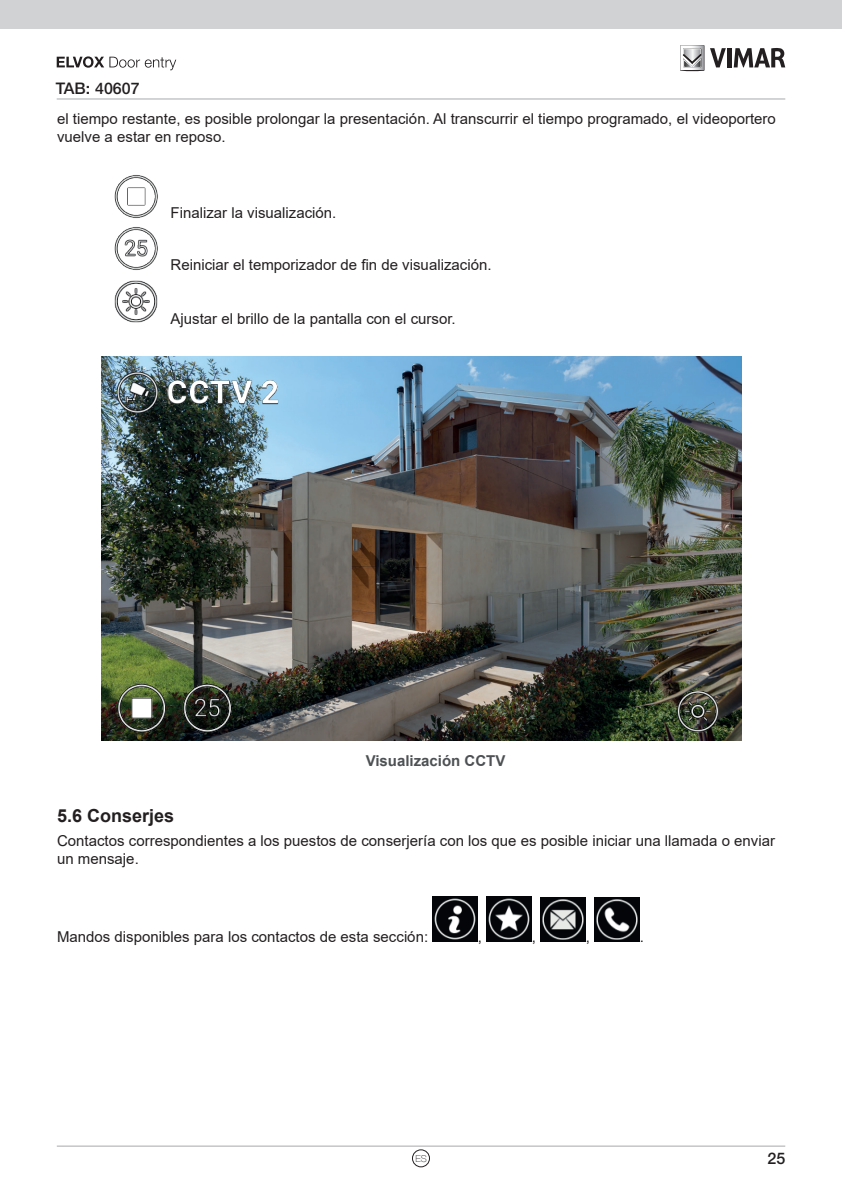
<style>
.page{position:relative;width:842px;height:1191px;background:#fff}
.page>*{position:absolute;margin:0;border:0;box-sizing:border-box;transform-origin:0 0}
.t1{font:700 18px "Arial";color:#231f20}
.t2{font:500 16px "Helvetica Neue LT Std";color:#231f20}
.t3{font:15px/18px "Arial";color:#231f20}
.t4{font:700 15px "Arial";color:#4d5153}
.t5{font:100 9.6px "Helvetica Neue LT Std";color:#231f20}
</style>
<div class="page">
<hr style="left:57px;top:1145px;width:728px;height:1px;background:#a8a9ad">
<div style="left:0;top:0;width:842px;height:28px;background:#d1d2d4"></div>
<svg style="left:680px;top:45px;width:24px;height:27px"></svg>
<svg style="left:710px;top:48px;width:16px;height:19px"></svg>
<hr style="left:727px;top:48px;width:4px;height:19px;background:#231f20">
<svg style="left:734px;top:48px;width:51px;height:19px"></svg>
<hr style="left:57px;top:98px;width:728px;height:1px;background:#a8a9ad">
<svg style="left:57px;top:56px;width:119px;height:14px"></svg>
<div style="left:412px;top:1149px;width:18px;height:18px;border:1px solid #231f20;border-radius:50%"></div>
<img style="left:114px;top:175px;width:44px;height:43px">
<img style="left:114px;top:227px;width:44px;height:43px">
<img style="left:114px;top:280px;width:44px;height:43px">
<img style="left:102px;top:356px;width:640px;height:384px">
<img style="left:432px;top:896px;width:46px;height:46px">
<img style="left:486px;top:896px;width:46px;height:46px">
<img style="left:540px;top:897px;width:46px;height:45px">
<img style="left:594px;top:897px;width:46px;height:45px">
<p class="t2" style="left:56px;top:79px;width:85px">TAB: 40607</p>
<p class="t3" style="left:57px;top:110px;width:720px">el tiempo restante, es posible prolongar la presentación. Al transcurrir el tiempo programado, el videoportero vuelve a estar en reposo.</p>
<p class="t3" style="left:171px;top:204px;width:167px">Finalizar la visualización.</p>
<p class="t3" style="left:171px;top:256px;width:322px">Reiniciar el temporizador de fin de visualización.</p>
<p class="t3" style="left:171px;top:309px;width:287px">Ajustar el brillo de la pantalla con el cursor.</p>
<p class="t4" style="left:366px;top:750px;width:141px">Visualización CCTV</p>
<p class="t1" style="left:57px;top:803px;width:119px">5.6 Conserjes</p>
<p class="t3" style="left:57px;top:831px;width:719px">Contactos correspondientes a los puestos de conserjería con los que es posible iniciar una llamada o enviar un mensaje.</p>
<p class="t3" style="left:57px;top:927px;width:373px">Mandos disponibles para los contactos de esta sección:</p>
<p class="t3" style="left:478px;top:927px;width:6px">,</p>
<p class="t3" style="left:532px;top:927px;width:6px">,</p>
<p class="t3" style="left:586px;top:927px;width:6px">,</p>
<p class="t3" style="left:640px;top:927px;width:6px">.</p>
<p class="t5" style="left:415px;top:1153px;width:13px">ES</p>
<p class="t2" style="left:767px;top:1148px;width:19px">25</p>
</div>
